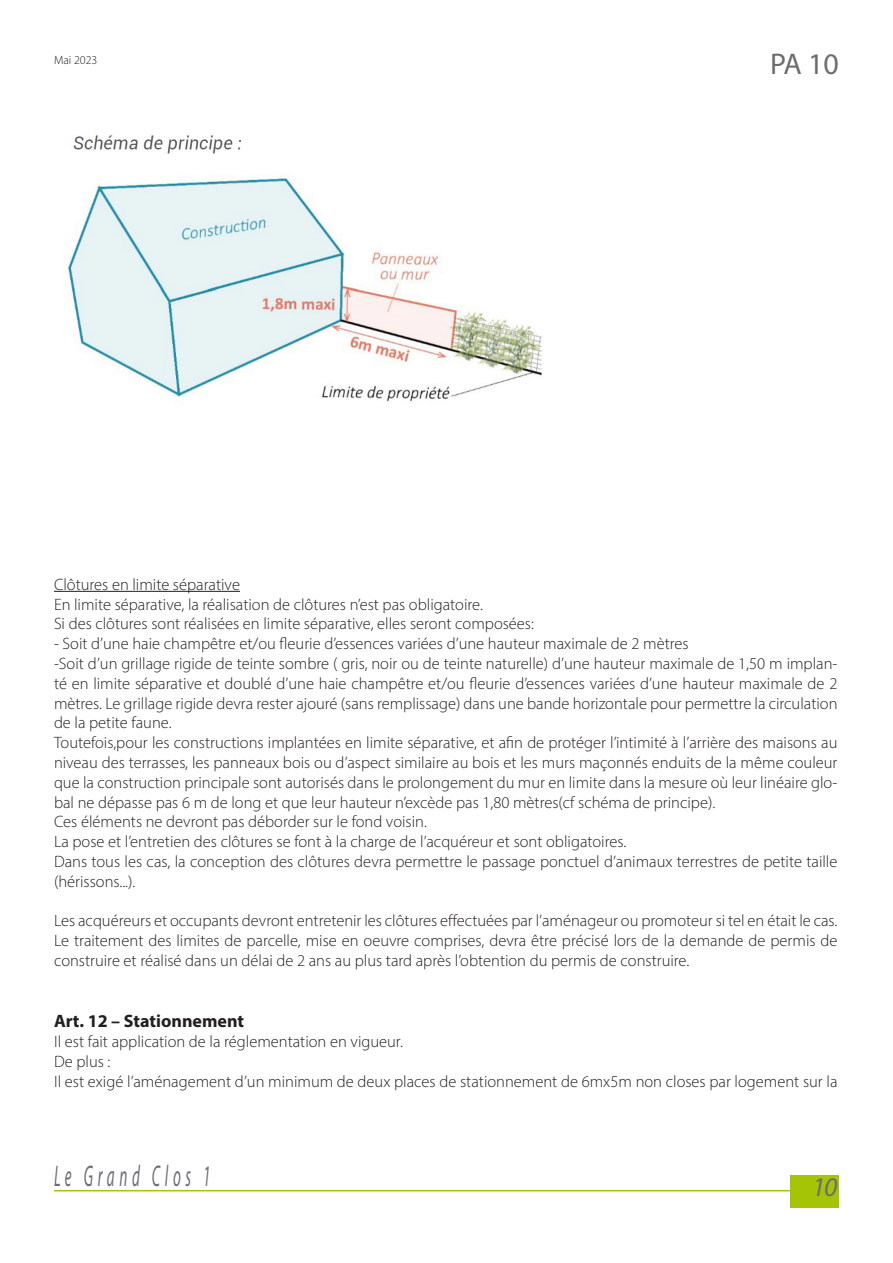
<style>
.page{position:relative;width:893px;height:1263px;background:#fff}
.page>*{position:absolute;margin:0;border:0;box-sizing:border-box;transform-origin:0 0}
.t1{font:italic 30px "Myriad Pro";letter-spacing:.31em;color:#6c6d70;scale:.5 1}
.t2{font:30px "Myriad Pro";color:#6c6d70}
.t3{font:italic 27px "Myriad Pro";color:#6c6d70}
.t4{font:700 18px "Myriad Pro";color:#231f20}
.t5{font:300 16.5px/19.8px "Myriad Pro";color:#231f20}
.t6{font:300 12px "Myriad Pro";color:#231f20}
</style>
<div class="page">
<hr style="left:54px;top:1190px;width:736px;height:1px;background:#a5c406">
<div style="left:790px;top:1175px;width:49px;height:32px;background:#a5c406"></div>
<hr style="left:54px;top:591px;width:186px;height:1px;background:#231f20">
<img style="left:67px;top:135px;width:475px;height:267px">
<p class="t6" style="left:54px;top:52px;width:45px">Mai 2023</p>
<h1 class="t2" style="left:770px;top:46px;width:70px">PA 10</h1>
<p class="t5" style="left:54px;top:574px;width:481px">Clôtures en limite séparative<br>En limite séparative, la réalisation de clôtures n’est pas obligatoire.<br>Si des clôtures sont réalisées en limite séparative, elles seront composées:</p>
<p class="t5" style="left:54px;top:633px;width:785px">- Soit d’une haie champêtre et/ou fleurie d’essences variées d’une hauteur maximale de 2 mètres<br>-Soit d’un grillage rigide de teinte sombre ( gris, noir ou de teinte naturelle) d’une hauteur maximale de 1,50 m implan&shy;té en limite séparative et doublé d’une haie champêtre et/ou fleurie d’essences variées d’une hauteur maximale de 2 mètres. Le grillage rigide devra rester ajouré (sans remplissage) dans une bande horizontale pour permettre la circulation de la petite faune.<br>Toutefois,pour les constructions implantées en limite séparative, et afin de protéger l’intimité à l’arrière des maisons au niveau des terrasses, les panneaux bois ou d’aspect similaire au bois et les murs maçonnés enduits de la même couleur que la construction principale sont autorisés dans le prolongement du mur en limite dans la mesure où leur linéaire glo&shy;bal ne dépasse pas 6 m de long et que leur hauteur n’excède pas 1,80 mètres(cf schéma de principe).<br>Ces éléments ne devront pas déborder sur le fond voisin.<br>La pose et l’entretien des clôtures se font à la charge de l’acquéreur et sont obligatoires.<br>Dans tous les cas, la conception des clôtures devra permettre le passage ponctuel d’animaux terrestres de petite taille (hérissons...).</p>
<p class="t5" style="left:54px;top:911px;width:785px;text-align:justify">Les acquéreurs et occupants devront entretenir les clôtures effectuées par l’aménageur ou promoteur si tel en était le cas.<br>Le traitement des limites de parcelle, mise en oeuvre comprises, devra être précisé lors de la demande de permis de construire et réalisé dans un délai de 2 ans au plus tard après l’obtention du permis de construire.</p>
<p class="t4" style="left:54px;top:1009px;width:192px">Art. 12 – Stationnement</p>
<p class="t5" style="left:54px;top:1031px;width:785px">Il est fait application de la réglementation en vigueur.<br>De plus :<br>Il est exigé l’aménagement d’un minimum de deux places de stationnement de 6mx5m non closes par logement sur la</p>
<h1 class="t1" style="left:54px;top:1157px;width:314px">Le Grand Clos 1</h1>
<h2 class="t3" style="left:812px;top:1170px;width:27px">10</h2>
</div>
